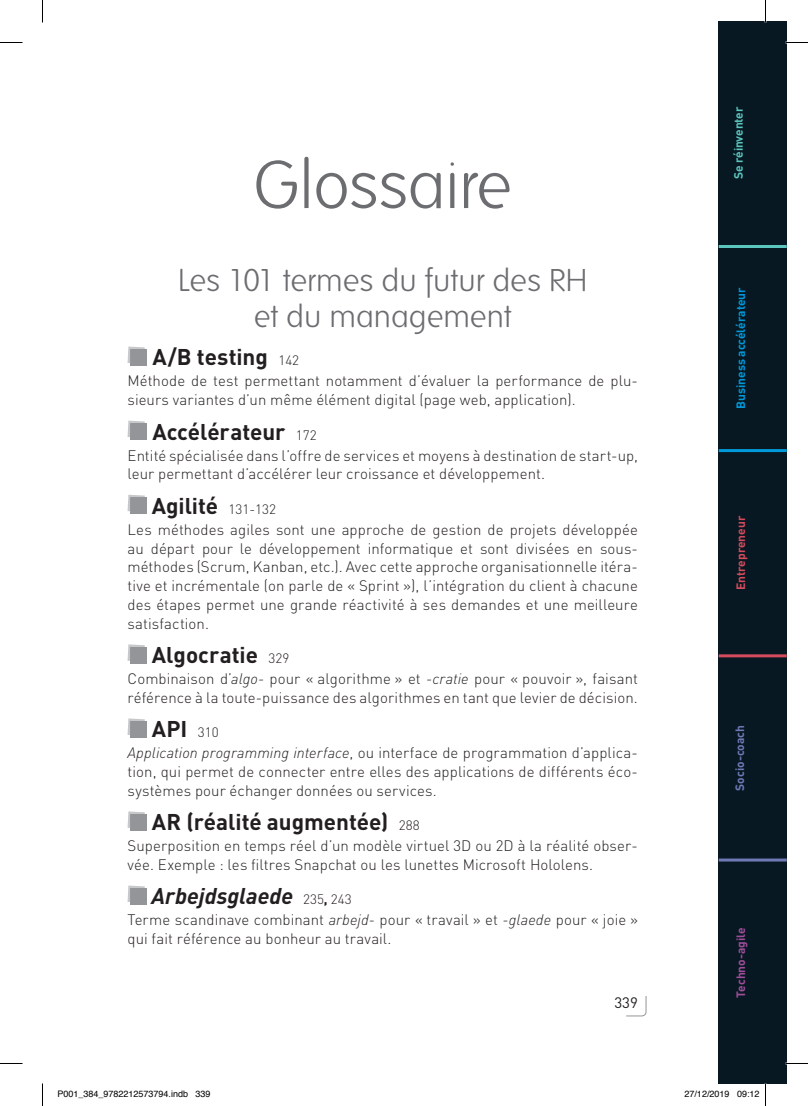
<style>
.page{position:relative;width:808px;height:1106px;background:#fff}
.page>*{position:absolute;margin:0;border:0;box-sizing:border-box;transform-origin:0 0}
.t1{font:300 67.5px "Folks";letter-spacing:-.01em;color:#6c6d70}
.t2{font:300 31.5px/36.2px "Folks";letter-spacing:-.005em;color:#6c6d70;text-align:center}
.t3{font:700 22.5px "DIN";letter-spacing:-.005em;color:#231f20}
.t4{font:italic 700 22.5px "DIN";color:#231f20}
.t5{font:300 15px/18.9px "DIN";letter-spacing:.005em;color:#231f20}
.t6{font:15px "DIN";color:#231f20}
.t7{font:700 12px "DIN";color:#0099da}
.t8{font:700 12px "DIN";color:#d34b5c}
.t9{font:700 12px "DIN";color:#9e4d9a}
.t10{font:700 12px "DIN";letter-spacing:-.01em;color:#5ac4bd}
.t11{font:700 12px "DIN";color:#6e79b5}
.t12{font:9px "Helvetica";color:#000}
.s1{font-weight:300;font-size:13.5px}
.s2{font-style:italic}
.s3{font-weight:300;font-style:normal;font-size:13.5px}
.s4{font-style:normal;font-size:13.5px}
</style>
<div class="page">
<svg style="left:626px;top:996px;width:21px;height:20px"></svg>
<div style="left:719px;top:858px;width:68px;height:226px;background:#071822"></div>
<div style="left:719px;top:654px;width:68px;height:204px;background:#071822"></div>
<div style="left:719px;top:450px;width:68px;height:204px;background:#071822"></div>
<div style="left:719px;top:246px;width:68px;height:204px;background:#071822"></div>
<hr style="left:719px;top:654px;width:68px;height:3px;background:#d34b5c">
<hr style="left:719px;top:858px;width:68px;height:3px;background:#6e79b5">
<div style="left:719px;top:21px;width:68px;height:225px;background:#071822"></div>
<hr style="left:719px;top:449px;width:68px;height:3px;background:#0099da">
<hr style="left:719px;top:245px;width:68px;height:3px;background:#5ac4bd">
<div style="left:130px;top:349px;width:17px;height:16px;background:#939598"></div>
<svg style="left:128px;top:346px;width:17px;height:17px"></svg>
<div style="left:130px;top:423px;width:17px;height:16px;background:#939598"></div>
<svg style="left:128px;top:420px;width:17px;height:17px"></svg>
<div style="left:130px;top:497px;width:17px;height:16px;background:#939598"></div>
<svg style="left:128px;top:494px;width:17px;height:18px"></svg>
<div style="left:130px;top:647px;width:17px;height:16px;background:#939598"></div>
<svg style="left:128px;top:644px;width:17px;height:17px"></svg>
<div style="left:130px;top:721px;width:17px;height:16px;background:#939598"></div>
<svg style="left:128px;top:718px;width:17px;height:17px"></svg>
<div style="left:130px;top:814px;width:17px;height:16px;background:#939598"></div>
<svg style="left:128px;top:811px;width:17px;height:17px"></svg>
<div style="left:130px;top:888px;width:17px;height:16px;background:#939598"></div>
<svg style="left:128px;top:885px;width:17px;height:17px"></svg>
<hr style="left:785px;top:1062px;width:23px;height:2px;background:#fff">
<hr style="left:764px;top:0;width:2px;height:23px;background:#fff">
<svg style="left:0;top:42px;width:22px;height:1px"></svg>
<svg style="left:785px;top:42px;width:23px;height:1px"></svg>
<svg style="left:0;top:1063px;width:22px;height:1px"></svg>
<svg style="left:785px;top:1063px;width:23px;height:1px"></svg>
<svg style="left:42px;top:0;width:1px;height:23px"></svg>
<svg style="left:42px;top:1083px;width:1px;height:22px"></svg>
<svg style="left:765px;top:0;width:1px;height:23px"></svg>
<svg style="left:764px;top:1083px;width:2px;height:22px"></svg>
<h1 class="t1" style="left:253px;top:149px;width:261px">Glossaire</h1>
<h2 class="t2" style="left:178px;top:262px;width:411px">Les 101 termes du futur des RH et du management</h2>
<h3 class="t3" style="left:152px;top:342px;width:148px">A/B testing <span class="s1">142</span></h3>
<p class="t5" style="left:128px;top:371px;width:512px">Méthode de test permettant notamment d’évaluer la performance de plu&shy;sieurs variantes d’un même élément digital (page web, application).</p>
<h3 class="t3" style="left:152px;top:416px;width:166px">Accélérateur <span class="s1">172</span></h3>
<p class="t5" style="left:128px;top:445px;width:512px">Entité spécialisée dans l’offre de services et moyens à destination de start-up, leur permettant d’accélérer leur croissance et développement.</p>
<h3 class="t3" style="left:152px;top:491px;width:126px">Agilité <span class="s1">131-132</span></h3>
<p class="t5" style="left:128px;top:519px;width:512px;text-align:justify">Les méthodes agiles sont une approche de gestion de projets développée au départ pour le développement informatique et sont divisées en sous&shy;méthodes (Scrum, Kanban, etc.). Avec cette approche organisationnelle itéra&shy;tive et incrémentale (on parle de « Sprint »), l’intégration du client à chacune des étapes permet une grande réactivité à ses demandes et une meilleure satisfaction.</p>
<h3 class="t3" style="left:152px;top:640px;width:139px">Algocratie <span class="s1">329</span></h3>
<p class="t5" style="left:128px;top:669px;width:512px">Combinaison d’<span class="s2">algo-</span> pour « algorithme » et <span class="s2">-cratie</span> pour « pouvoir », faisant référence à la toute-puissance des algorithmes en tant que levier de décision.</p>
<h3 class="t3" style="left:152px;top:714px;width:68px">API <span class="s1">310</span></h3>
<p class="t5" style="left:128px;top:743px;width:512px;text-align:justify"><span class="s2">Application programming interface</span>, ou interface de programmation d’applica&shy;tion, qui permet de connecter entre elles des applications de différents éco&shy;systèmes pour échanger données ou services.</p>
<h3 class="t3" style="left:152px;top:807px;width:269px">AR (réalité augmentée) <span class="s1">288</span></h3>
<p class="t5" style="left:128px;top:836px;width:512px">Superposition en temps réel d’un modèle virtuel 3D ou 2D à la réalité obser&shy;vée. Exemple : les filtres Snapchat ou les lunettes Microsoft Hololens.</p>
<h3 class="t4" style="left:152px;top:881px;width:202px">Arbejdsglaede <span class="s3">235</span><span class="s4">,</span> <span class="s3">243</span></h3>
<p class="t5" style="left:128px;top:910px;width:512px">Terme scandinave combinant <span class="s2">arbejd-</span> pour « travail » et <span class="s2">-glaede</span> pour « joie » qui fait référence au bonheur au travail.</p>
<p class="t6" style="left:614px;top:993px;width:25px">339</p>
<p class="t10" style="left:731px;top:179px;width:74px;rotate:-90deg">Se réinventer</p>
<p class="t7" style="left:733px;top:409px;width:123px;rotate:-90deg">Business accélérateur</p>
<p class="t8" style="left:733px;top:590px;width:76px;rotate:-90deg">Entrepreneur</p>
<p class="t11" style="left:732px;top:790px;width:67px;rotate:-90deg">Socio-coach</p>
<p class="t9" style="left:733px;top:997px;width:72px;rotate:-90deg">Techno-agile</p>
<p class="t12" style="left:57px;top:1086px;width:155px">P001_384_9782212573794.indb 339</p>
<p class="t12" style="left:684px;top:1086px;width:77px">27/12/2019 09:12</p>
</div>
